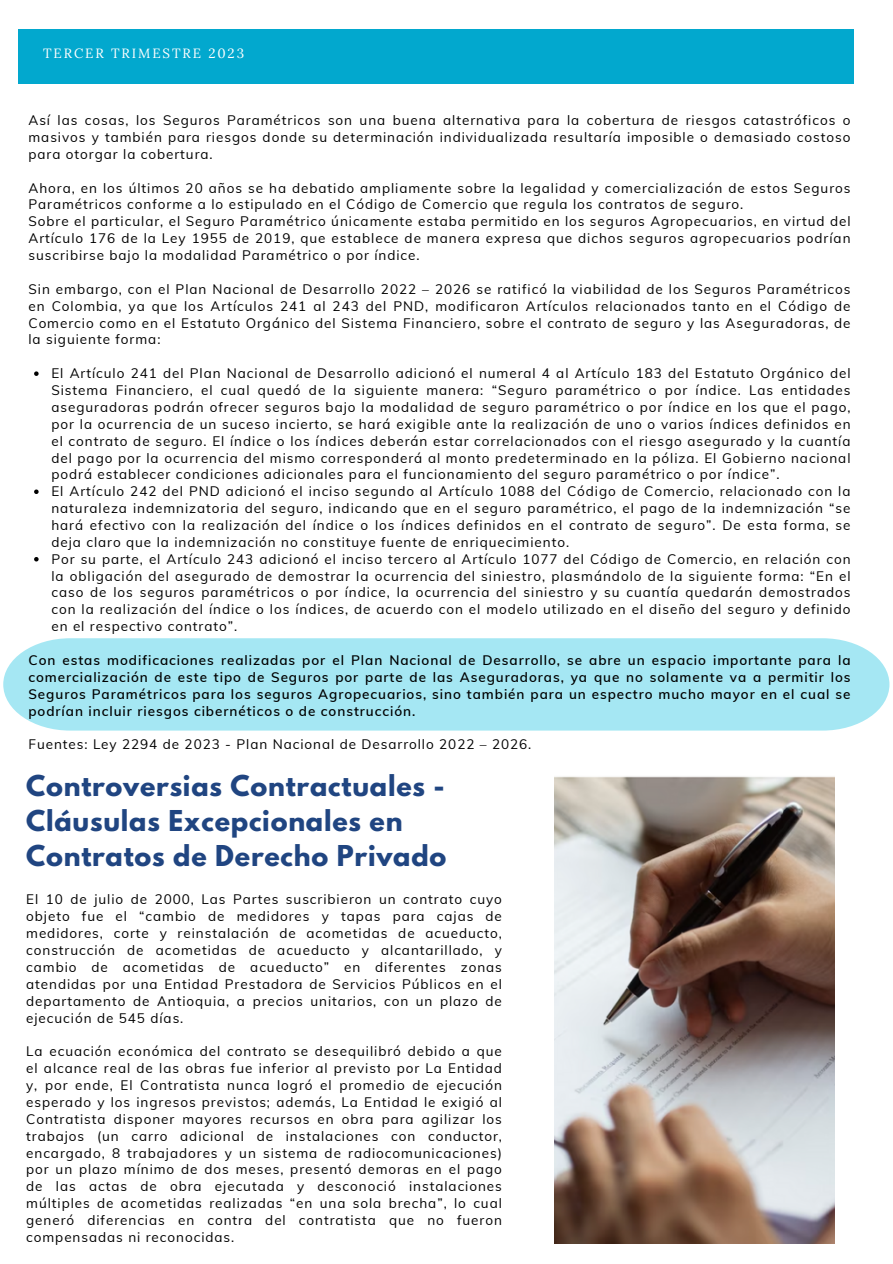
<style>
.page{position:relative;width:893px;height:1264px;background:#fff}
.page>*{position:absolute;margin:0;border:0;box-sizing:border-box;transform-origin:0 0}
.t1{font:700 25.5px/34.8px "League Spartan";letter-spacing:.03em;color:#204581}
.t2{font:13.5px/16.8px "Muli";letter-spacing:.07em;color:#000;text-align:justify}
.t3{font:600 13.5px/16.8px "Muli";letter-spacing:.07em;color:#000;text-align:justify}
.t4{font:13.35px "Lora";letter-spacing:.14em;color:#fff}
</style>
<div class="page">
<div style="left:18px;top:29px;width:835px;height:54px;background:#02a8ce"></div>
<div style="left:3px;top:638px;width:886px;height:92px;background:#a5e7f3"></div>
<svg style="left:34px;top:371px;width:5px;height:5px"></svg>
<svg style="left:34px;top:489px;width:5px;height:5px"></svg>
<svg style="left:34px;top:557px;width:5px;height:4px"></svg>
<img style="left:554px;top:776px;width:280px;height:467px">
<p class="t4" style="left:43px;top:45px;width:202px">TERCER TRIMESTRE 2023</p>
<p class="t2" style="left:28px;top:112px;width:823px">Así las cosas, los Seguros Paramétricos son una buena alternativa para la cobertura de riesgos catastróficos o masivos y también para riesgos donde su determinación individualizada resultaría imposible o demasiado costoso para otorgar la cobertura.</p>
<p class="t2" style="left:28px;top:179px;width:823px">Ahora, en los últimos 20 años se ha debatido ampliamente sobre la legalidad y comercialización de estos Seguros<br>Paramétricos conforme a lo estipulado en el Código de Comercio que regula los contratos de seguro.</p>
<p class="t2" style="left:28px;top:213px;width:823px">Sobre el particular, el Seguro Paramétrico únicamente estaba permitido en los seguros Agropecuarios, en virtud del Artículo 176 de la Ley 1955 de 2019, que establece de manera expresa que dichos seguros agropecuarios podrían suscribirse bajo la modalidad Paramétrico o por índice.</p>
<p class="t2" style="left:28px;top:280px;width:823px">Sin embargo, con el Plan Nacional de Desarrollo 2022 – 2026 se ratificó la viabilidad de los Seguros Paramétricos en Colombia, ya que los Artículos 241 al 243 del PND, modificaron Artículos relacionados tanto en el Código de Comercio como en el Estatuto Orgánico del Sistema Financiero, sobre el contrato de seguro y las Aseguradoras, de la siguiente forma:</p>
<p class="t2" style="left:51px;top:364px;width:800px">El Artículo 241 del Plan Nacional de Desarrollo adicionó el numeral 4 al Artículo 183 del Estatuto Orgánico del Sistema Financiero, el cual quedó de la siguiente manera: “Seguro paramétrico o por índice. Las entidades aseguradoras podrán ofrecer seguros bajo la modalidad de seguro paramétrico o por índice en los que el pago, por la ocurrencia de un suceso incierto, se hará exigible ante la realización de uno o varios índices definidos en el contrato de seguro. El índice o los índices deberán estar correlacionados con el riesgo asegurado y la cuantía del pago por la ocurrencia del mismo corresponderá al monto predeterminado en la póliza. El Gobierno nacional podrá establecer condiciones adicionales para el funcionamiento del seguro paramétrico o por índice”.</p>
<p class="t2" style="left:51px;top:483px;width:800px">El Artículo 242 del PND adicionó el inciso segundo al Artículo 1088 del Código de Comercio, relacionado con la naturaleza indemnizatoria del seguro, indicando que en el seguro paramétrico, el pago de la indemnización “se hará efectivo con la realización del índice o los índices definidos en el contrato de seguro”. De esta forma, se deja claro que la indemnización no constituye fuente de enriquecimiento.</p>
<p class="t2" style="left:51px;top:550px;width:800px">Por su parte, el Artículo 243 adicionó el inciso tercero al Artículo 1077 del Código de Comercio, en relación con la obligación del asegurado de demostrar la ocurrencia del siniestro, plasmándolo de la siguiente forma: “En el caso de los seguros paramétricos o por índice, la ocurrencia del siniestro y su cuantía quedarán demostrados con la realización del índice o los índices, de acuerdo con el modelo utilizado en el diseño del seguro y definido en el respectivo contrato”.</p>
<p class="t3" style="left:28px;top:651px;width:823px">Con estas modificaciones realizadas por el Plan Nacional de Desarrollo, se abre un espacio importante para la comercialización de este tipo de Seguros por parte de las Aseguradoras, ya que no solamente va a permitir los Seguros Paramétricos para los seguros Agropecuarios, sino también para un espectro mucho mayor en el cual se podrían incluir riesgos cibernéticos o de construcción.</p>
<p class="t2" style="left:28px;top:735px;width:504px">Fuentes: Ley 2294 de 2023 - Plan Nacional de Desarrollo 2022 – 2026.</p>
<p class="t1" style="left:26px;top:772px;width:422px">Controversias Contractuales -<br>Cláusulas Excepcionales en<br>Contratos de Derecho Privado</p>
<p class="t2" style="left:26px;top:891px;width:477px">El 10 de julio de 2000, Las Partes suscribieron un contrato cuyo objeto fue el “cambio de medidores y tapas para cajas de medidores, corte y reinstalación de acometidas de acueducto, construcción de acometidas de acueducto y alcantarillado, y cambio de acometidas de acueducto” en diferentes zonas atendidas por una Entidad Prestadora de Servicios Públicos en el departamento de Antioquia, a precios unitarios, con un plazo de ejecución de 545 días.</p>
<p class="t2" style="left:26px;top:1042px;width:477px">La ecuación económica del contrato se desequilibró debido a que el alcance real de las obras fue inferior al previsto por La Entidad y, por ende, El Contratista nunca logró el promedio de ejecución esperado y los ingresos previstos; además, La Entidad le exigió al Contratista disponer mayores recursos en obra para agilizar los trabajos (un carro adicional de instalaciones con conductor, encargado, 8 trabajadores y un sistema de radiocomunicaciones) por un plazo mínimo de dos meses, presentó demoras en el pago de las actas de obra ejecutada y desconoció instalaciones múltiples de acometidas realizadas “en una sola brecha”, lo cual generó diferencias en contra del contratista que no fueron compensadas ni reconocidas.</p>
</div>
